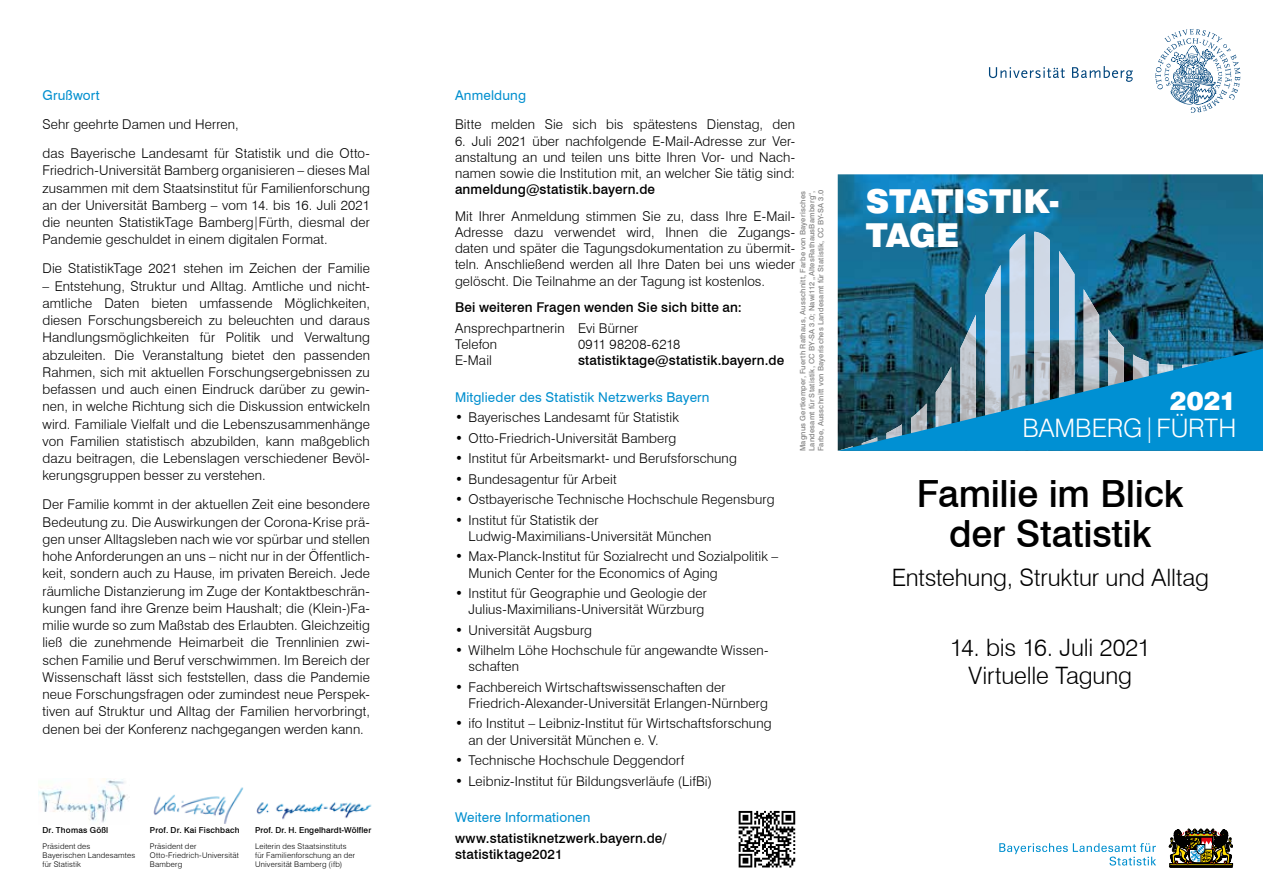
<style>
.page{position:relative;width:1263px;height:893px;background:#fff}
.page>*{position:absolute;margin:0;border:0;box-sizing:border-box;transform-origin:0 0}
.t1{font:500 37.5px/40.5px "Swiss 721 BT";letter-spacing:-.005em;color:#000;text-align:center}
.t2{font:900 33px/34.8px "Swiss 721 BT";letter-spacing:-.005em;color:#fff}
.t3{font:300 25.5px "Swiss 721 BT";color:#fff}
.t4{font:900 25.5px "Swiss 721 BT";color:#fff}
.t5{font:300 24px/28.5px "Swiss 721 BT";letter-spacing:-.005em;color:#000;text-align:center}
.t6{font:300 13.5px/17.2px "Swiss 721 BT";letter-spacing:.01em;color:#000}
.t7{font:500 13.5px/16.2px "Swiss 721 BT";letter-spacing:.015em;color:#000}
.t8{font:13.5px "Swiss 721 BT";letter-spacing:.015em;color:#008fcf}
.t9{font:500 8.25px "Swiss 721 BT";letter-spacing:.02em;color:#000}
.t10{font:300 7.8px/9.3px "Swiss 721 BT";letter-spacing:.025em;color:#000}
.t11{font:500 7.5px/9px "Swiss 721 BT";letter-spacing:.025em;color:#878787}
</style>
<div class="page">
<svg style="left:1155px;top:29px;width:85px;height:84px"></svg>
<svg style="left:989px;top:67px;width:76px;height:11px"></svg>
<svg style="left:1072px;top:66px;width:61px;height:16px"></svg>
<img style="left:838px;top:174px;width:425px;height:172px">
<img style="left:1034px;top:232px;width:16px;height:114px">
<img style="left:1010px;top:234px;width:15px;height:112px">
<img style="left:985px;top:265px;width:15px;height:81px">
<img style="left:960px;top:315px;width:16px;height:31px">
<img style="left:1108px;top:329px;width:16px;height:17px">
<img style="left:1084px;top:289px;width:15px;height:57px">
<img style="left:1059px;top:251px;width:15px;height:95px">
<svg style="left:838px;top:346px;width:425px;height:105px;background:#2a82aa"></svg>
<svg style="left:999px;top:843px;width:157px;height:23px"></svg>
<svg style="left:1168px;top:829px;width:65px;height:38px;background:#61593f"></svg>
<img style="left:38px;top:779px;width:88px;height:44px">
<img style="left:153px;top:787px;width:91px;height:37px">
<img style="left:256px;top:802px;width:116px;height:18px">
<svg style="left:739px;top:811px;width:56px;height:56px"></svg>
<p class="t8" style="left:43px;top:87px;width:59px">Grußwort</p>
<p class="t6" style="left:43px;top:110px;width:329px;line-height:29px">Sehr geehrte Damen und Herren,<br>das Bayerische Landesamt für Statistik und die Otto-</p>
<p class="t6" style="left:43px;top:162px;width:329px;text-align:justify">Friedrich-Universität Bamberg organisieren – dieses Mal zusammen mit dem Staatsinstitut für Familienforschung an der Universität Bamberg – vom 14. bis 16. Juli 2021 die neunten StatistikTage Bamberg|Fürth, diesmal der Pandemie geschuldet in einem digitalen Format.</p>
<p class="t6" style="left:43px;top:260px;width:329px">Die StatistikTage 2021 stehen im Zeichen der Familie</p>
<p class="t6" style="left:43px;top:277px;width:329px;text-align:justify">– Entstehung, Struktur und Alltag. Amtliche und nicht&shy;amtliche Daten bieten umfassende Möglichkeiten, diesen Forschungsbereich zu beleuchten und daraus Handlungsmöglichkeiten für Politik und Verwaltung abzuleiten. Die Veranstaltung bietet den passenden Rahmen, sich mit aktuellen Forschungsergebnissen zu befassen und auch einen Eindruck darüber zu gewin&shy;nen, in welche Richtung sich die Diskussion entwickeln wird. Familiale Vielfalt und die Lebenszusammenhänge von Familien statistisch abzubilden, kann maßgeblich dazu beitragen, die Lebenslagen verschiedener Bevöl&shy;kerungsgruppen besser zu verstehen.</p>
<p class="t6" style="left:43px;top:496px;width:329px;text-align:justify">Der Familie kommt in der aktuellen Zeit eine besondere Bedeutung zu. Die Auswirkungen der Corona-Krise prä&shy;gen unser Alltagsleben nach wie vor spürbar und stellen hohe Anforderungen an uns – nicht nur in der Öffentlich&shy;keit, sondern auch zu Hause, im privaten Bereich. Jede räumliche Distanzierung im Zuge der Kontaktbeschrän&shy;kungen fand ihre Grenze beim Haushalt; die (Klein-)Fa&shy;milie wurde so zum Maßstab des Erlaubten. Gleichzeitig ließ die zunehmende Heimarbeit die Trennlinien zwi&shy;schen Familie und Beruf verschwimmen. Im Bereich der Wissenschaft lässt sich feststellen, dass die Pandemie neue Forschungsfragen oder zumindest neue Perspek&shy;tiven auf Struktur und Alltag der Familien hervorbringt, denen bei der Konferenz nachgegangen werden kann.</p>
<p class="t9" style="left:43px;top:825px;width:67px">Dr. Thomas Gößl</p>
<p class="t10" style="left:43px;top:841px;width:94px">Präsident des<br>Bayerischen Landesamtes für Statistik</p>
<p class="t9" style="left:150px;top:825px;width:91px">Prof. Dr. Kai Fischbach</p>
<p class="t10" style="left:150px;top:841px;width:91px">Präsident der<br>Otto-Friedrich-Universität<br>Bamberg</p>
<p class="t9" style="left:255px;top:825px;width:118px">Prof. Dr. H. Engelhardt-Wölfler</p>
<p class="t10" style="left:255px;top:841px;width:101px">Leiterin des Staatsinstituts für Familienforschung an der<br>Universität Bamberg (ifb)</p>
<p class="t8" style="left:455px;top:87px;width:73px">Anmeldung</p>
<p class="t6" style="left:455px;top:116px;width:342px">Bitte melden Sie sich bis spätestens Dienstag, den</p>
<p class="t6" style="left:455px;top:132px;width:342px;line-height:16.2px;text-align:justify">6. Juli 2021 über nachfolgende E-Mail-Adresse zur Ver&shy;anstaltung an und teilen uns bitte Ihren Vor- und Nach&shy;namen sowie die Institution mit, an welcher Sie tätig sind:</p>
<p class="t7" style="left:455px;top:181px;width:202px">anmeldung@statistik.bayern.de</p>
<p class="t6" style="left:455px;top:208px;width:342px;line-height:16.2px;text-align:justify">Mit Ihrer Anmeldung stimmen Sie zu, dass Ihre E-Mail-Adresse dazu verwendet wird, Ihnen die Zugangs&shy;daten und später die Tagungsdokumentation zu übermit&shy;teln. Anschließend werden all Ihre Daten bei uns wieder gelöscht. Die Teilnahme an der Tagung ist kostenlos.</p>
<p class="t7" style="left:455px;top:299px;width:288px">Bei weiteren Fragen wenden Sie sich bitte an:</p>
<p class="t6" style="left:455px;top:320px;width:185px;line-height:16.2px">Ansprechpartnerin Evi Bürner<br>Telefon</p>
<p class="t11" style="left:798px;top:451px;width:263px;rotate:-90deg">Magnus Gertkemper, Fuerth Rathaus, Ausschnitt, Farbe von Bayerisches<br>Landesamt für Statistik, CC BY-SA 3.0; Nawi112 „AltesRathausBamberg“,<br>Farbe, Ausschnitt von Bayerisches Landesamt für Statistik, CC BY-SA 3.0</p>
<p class="t6" style="left:578px;top:336px;width:104px">0911 98208-6218</p>
<p class="t6" style="left:455px;top:352px;width:38px">E-Mail</p>
<p class="t7" style="left:578px;top:352px;width:208px">statistiktage@statistik.bayern.de</p>
<p class="t8" style="left:455px;top:389px;width:256px">Mitglieder des Statistik Netzwerks Bayern</p>
<p class="t6" style="left:455px;top:409px;width:225px">• Bayerisches Landesamt für Statistik</p>
<p class="t6" style="left:455px;top:429px;width:223px">• Otto-Friedrich-Universität Bamberg</p>
<p class="t6" style="left:455px;top:450px;width:283px">• Institut für Arbeitsmarkt- und Berufsforschung</p>
<p class="t6" style="left:455px;top:470px;width:163px">• Bundesagentur für Arbeit</p>
<p class="t6" style="left:455px;top:491px;width:321px">• Ostbayerische Technische Hochschule Regensburg</p>
<p class="t6" style="left:468px;top:512px;width:245px;line-height:16.2px;text-indent:-14px">• Institut für Statistik der<br>Ludwig-Maximilians-Universität München</p>
<p class="t6" style="left:468px;top:548px;width:311px;line-height:16.2px;text-indent:-14px">• Max-Planck-Institut für Sozialrecht und Sozialpolitik –<br>Munich Center for the Economics of Aging</p>
<p class="t6" style="left:455px;top:585px;width:253px;line-height:16.2px;text-align:right">• Institut für Geographie und Geologie der<br>Julius-Maximilians-Universität Würzburg</p>
<p class="t6" style="left:455px;top:621px;width:138px">• Universität Augsburg</p>
<p class="t6" style="left:468px;top:642px;width:301px;line-height:16.2px;text-indent:-14px">• Wilhelm Löhe Hochschule für angewandte Wissen&shy;schaften</p>
<p class="t6" style="left:468px;top:679px;width:301px;line-height:16.2px;text-indent:-14px">• Fachbereich Wirtschaftswissenschaften der<br>Friedrich-Alexander-Universität Erlangen-Nürnberg</p>
<p class="t6" style="left:468px;top:715px;width:305px;line-height:16.2px;text-indent:-14px">• ifo Institut – Leibniz-Institut für Wirtschaftsforschung an der Universität München e. V.</p>
<p class="t6" style="left:455px;top:751px;width:231px">• Technische Hochschule Deggendorf</p>
<p class="t6" style="left:455px;top:772px;width:259px">• Leibniz-Institut für Bildungsverläufe (LifBi)</p>
<p class="t8" style="left:455px;top:809px;width:137px">Weitere Informationen</p>
<p class="t7" style="left:455px;top:830px;width:213px">www.statistiknetzwerk.bayern.de/ statistiktage2021</p>
<h2 class="t2" style="left:866px;top:183px;width:196px">STATISTIK-<br>TAGE</h2>
<h3 class="t4" style="left:1170px;top:385px;width:68px">2021</h3>
<h3 class="t3" style="left:1022px;top:412px;width:215px">BAMBERG|FÜRTH</h3>
<h1 class="t1" style="left:917px;top:473px;width:268px">Familie im Blick der Statistik</h1>
<h3 class="t5" style="left:892px;top:563px;width:319px">Entstehung, Struktur und Alltag</h3>
<h3 class="t5" style="left:950px;top:633px;width:202px">14. bis 16. Juli 2021<br>Virtuelle Tagung</h3>
</div>
